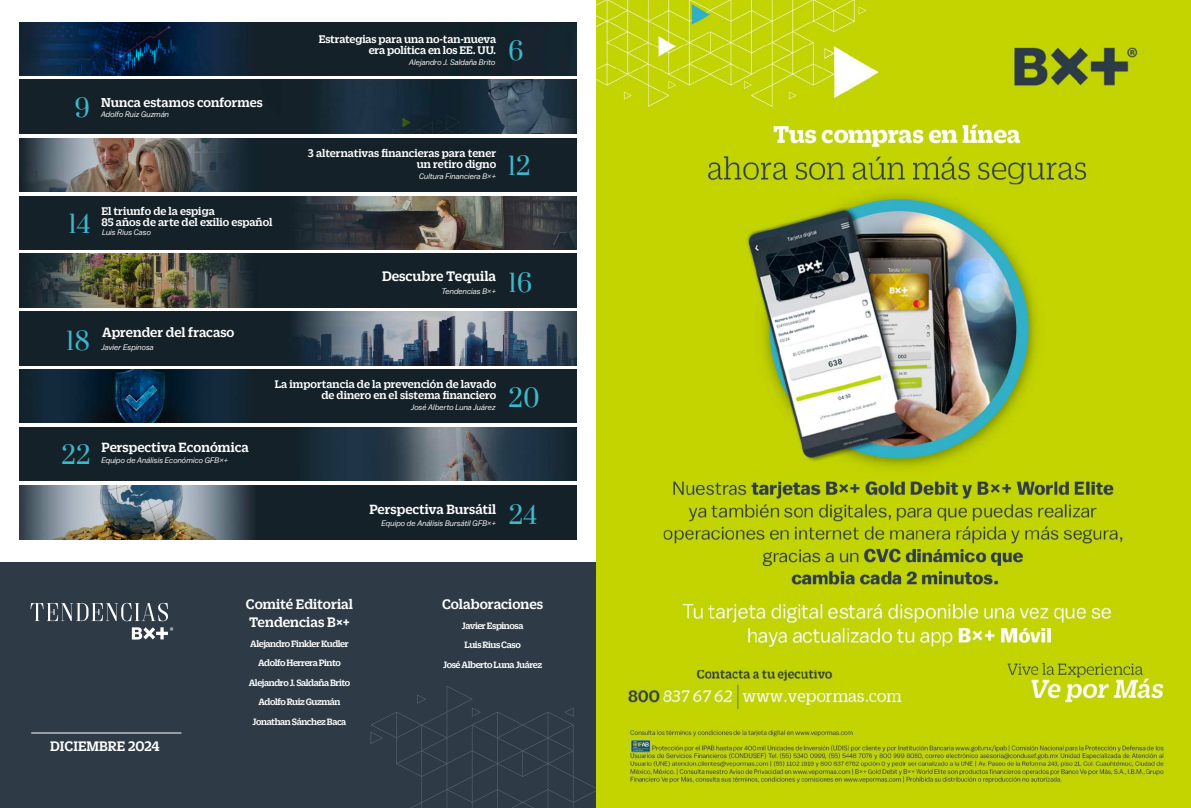
<style>
.page{position:relative;width:1191px;height:808px;background:#fff}
.page>*{position:absolute;margin:0;border:0;box-sizing:border-box;transform-origin:0 0}
.t1{font:24px "Prata";color:#3eb7cb}
.t2{font:500 15px/18px "Duplicate Slab";color:#fff}
.t3{font:500 14.5px "Duplicate Slab";color:#fff}
.t4{font:500 14px "Duplicate Slab";color:#fff}
.t5{font:500 12px/11px "Duplicate Slab";color:#fff;text-align:right}
.t6{font:500 10px/19.5px "Duplicate Slab";letter-spacing:-.04em;color:#fff;text-align:center}
.t7{font:italic 8px "Balto";letter-spacing:-.005em;color:#fff}
</style>
<div class="page">
<img style="left:20px;top:486px;width:556px;height:54px">
<div style="left:0;top:563px;width:595px;height:245px;background:#2e3b46"></div>
<svg style="left:370px;top:686px;width:226px;height:122px"></svg>
<svg style="left:564px;top:707px;width:9px;height:10px"></svg>
<svg style="left:472px;top:707px;width:9px;height:10px"></svg>
<svg style="left:417px;top:694px;width:9px;height:10px"></svg>
<img style="left:20px;top:22px;width:556px;height:54px">
<img style="left:20px;top:80px;width:556px;height:54px">
<img style="left:20px;top:138px;width:556px;height:54px">
<img style="left:20px;top:311px;width:556px;height:54px">
<img style="left:20px;top:427px;width:556px;height:54px">
<img style="left:20px;top:254px;width:556px;height:53px">
<img style="left:20px;top:369px;width:556px;height:54px">
<img style="left:20px;top:196px;width:556px;height:53px">
<hr style="left:31px;top:733px;width:150px;height:1px;background:#fff">
<svg style="left:30px;top:603px;width:138px;height:18px"></svg>
<svg style="left:132px;top:627px;width:41px;height:12px"></svg>
<img style="left:596px;top:0;width:595px;height:808px">
<h1 class="t1" style="left:75px;top:88px;width:17px">9</h1>
<p class="t4" style="left:101px;top:93px;width:163px">Nunca estamos conformes</p>
<p class="t7" style="left:101px;top:110px;width:70px">Adolfo Ruiz Guzmán</p>
<h1 class="t1" style="left:69px;top:204px;width:24px">14</h1>
<p class="t5" style="left:101px;top:205px;width:173px;text-align:left">El triunfo de la espiga<br>85 años de arte del exilio español</p>
<p class="t7" style="left:102px;top:228px;width:50px">Luis Rius Caso</p>
<p class="t5" style="left:319px;top:33px;width:179px">Estrategias para una no-tan-nueva era política en los EE. UU.</p>
<p class="t7" style="left:409px;top:57px;width:88px">Alejandro J. Saldaña Brito</p>
<h1 class="t1" style="left:508px;top:31px;width:17px">6</h1>
<p class="t5" style="left:308px;top:146px;width:190px">3 alternativas financieras para tener un retiro digno</p>
<p class="t7" style="left:419px;top:171px;width:79px">Cultura Financiera B×+</p>
<h1 class="t1" style="left:508px;top:146px;width:24px">12</h1>
<h1 class="t1" style="left:66px;top:321px;width:25px">18</h1>
<p class="t3" style="left:102px;top:323px;width:134px">Aprender del fracaso</p>
<p class="t7" style="left:102px;top:342px;width:54px">Javier Espinosa</p>
<h1 class="t1" style="left:61px;top:435px;width:31px">22</h1>
<p class="t3" style="left:101px;top:437px;width:149px">Perspectiva Económica</p>
<p class="t7" style="left:101px;top:456px;width:128px">Equipo de Análisis Económico GFB×+</p>
<p class="t2" style="left:382px;top:266px;width:116px">Descubre Tequila</p>
<p class="t7" style="left:442px;top:286px;width:56px">Tendencias B×+</p>
<h1 class="t1" style="left:508px;top:263px;width:25px">16</h1>
<p class="t5" style="left:275px;top:377px;width:223px">La importancia de la prevención de lavado de dinero en el sistema financiero</p>
<p class="t7" style="left:411px;top:402px;width:86px">José Alberto Luna Juárez</p>
<h1 class="t1" style="left:508px;top:378px;width:33px">20</h1>
<p class="t3" style="left:369px;top:500px;width:128px">Perspectiva Bursátil</p>
<p class="t7" style="left:382px;top:518px;width:116px">Equipo de Análisis Bursátil GFB×+</p>
<h1 class="t1" style="left:509px;top:495px;width:30px">24</h1>
<p class="t2" style="left:246px;top:594px;width:109px">Comité Editorial<br>Tendencias B×+</p>
<p class="t6" style="left:249px;top:633px;width:103px">Alejandro Finkler Kudler<br>Adolfo Herrera Pinto<br>Alejandro J. Saldaña Brito<br>Adolfo Ruiz Guzmán<br>Jonathan Sánchez Baca</p>
<p class="t2" style="left:442px;top:594px;width:103px">Colaboraciones</p>
<p class="t6" style="left:443px;top:615px;width:100px">Javier Espinosa<br>Luis Rius Caso<br>José Alberto Luna Juárez</p>
<p class="t2" style="left:50px;top:736px;width:111px">DICIEMBRE 2024</p>
</div>
